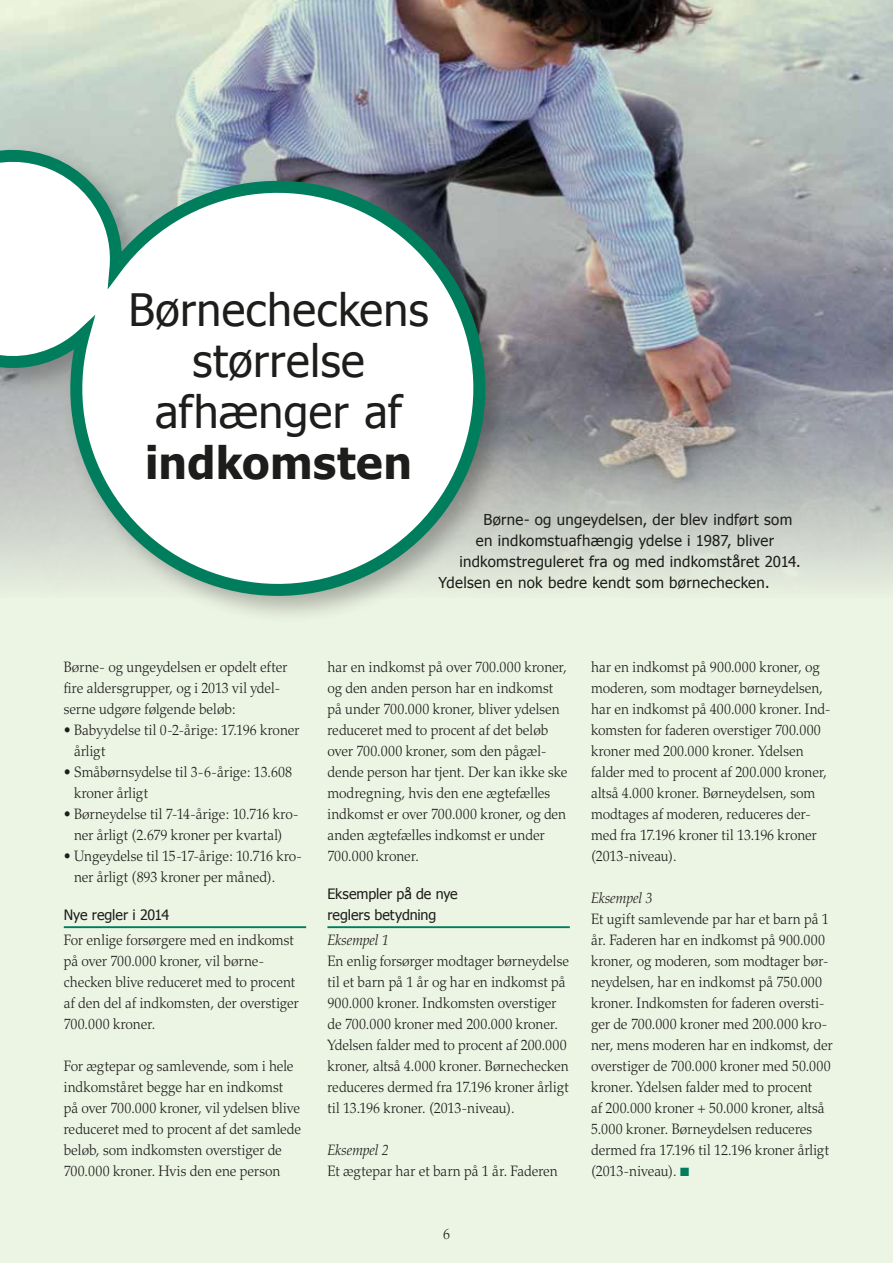
<style>
.page{position:relative;width:893px;height:1263px;background:#ecf4e3}
.page>*{position:absolute;margin:0;border:0;box-sizing:border-box;transform-origin:0 0}
.t1{font:44.55px/51px "Tahoma";letter-spacing:.01em;color:#1d1d1b;text-align:center}
.t2{font:700 44.55px "Tahoma";color:#1d1d1b}
.t3{font:300 15px/21px "Palatino";color:#1d1d1b;scale:.93 1}
.t4{font:15px "Tahoma";letter-spacing:.02em;color:#1d1d1b}
.t5{font:italic 300 15px "Palatino";color:#1d1d1b;scale:.93 1}
.t6{font:14.25px/21px "Tahoma";letter-spacing:-.005em;color:#1d1d1b}
.s1{color:#007d5c}
</style>
<div class="page">
<img style="left:0;top:0;width:893px;height:584px">
<hr style="left:327px;top:926px;width:243px;height:2px;background:#007d5c">
<hr style="left:64px;top:926px;width:242px;height:2px;background:#007d5c">
<div style="left:0;top:142px;width:514px;height:483px;background:#1d1d1b;opacity:.3"></div>
<svg style="left:0;top:141px;width:508px;height:477px;background:#cfdad7"></svg>
<h1 class="t1" style="left:128px;top:282px;width:302px">Børnecheckens størrelse afhænger af</h1>
<h1 class="t2" style="left:145px;top:431px;width:268px">indkomsten</h1>
<p class="t4" style="left:483px;top:509px;width:310px">Børne- og ungeydelsen, der blev indført som</p>
<p class="t4" style="left:476px;top:530px;width:300px">en indkomstuafhængig ydelse i 1987, bliver</p>
<p class="t4" style="left:459px;top:551px;width:343px">indkomstreguleret fra og med indkomståret 2014.</p>
<p class="t4" style="left:438px;top:572px;width:333px">Ydelsen en nok bedre kendt som børnechecken.</p>
<p class="t3" style="left:64px;top:657px;width:242px">Børne- og ungeydelsen er opdelt efter fire aldersgrupper, og i 2013 vil ydel&shy;serne udgøre følgende beløb:</p>
<p class="t3" style="left:74px;top:720px;width:244px;text-indent:-10px">• Babyydelse til 0-2-årige: 17.196 kroner årligt</p>
<p class="t3" style="left:74px;top:762px;width:236px;text-indent:-10px">• Småbørnsydelse til 3-6-årige: 13.608 kroner årligt</p>
<p class="t3" style="left:64px;top:804px;width:254px;text-align:center">• Børneydelse til 7-14-årige: 10.716 kro&shy;ner årligt (2.679 kroner per kvartal)</p>
<p class="t3" style="left:74px;top:846px;width:247px;text-indent:-10px">• Ungeydelse til 15-17-årige: 10.716 kro&shy;ner årligt (893 kroner per måned).</p>
<p class="t6" style="left:64px;top:903px;width:107px">Nye regler i 2014</p>
<p class="t3" style="left:64px;top:930px;width:254px">For enlige forsørgere med en indkomst på over 700.000 kroner, vil børne&shy;checken blive reduceret med to procent af den del af indkomsten, der overstiger 700.000 kroner.</p>
<p class="t3" style="left:64px;top:1056px;width:257px">For ægtepar og samlevende, som i hele indkomståret begge har en indkomst på over 700.000 kroner, vil ydelsen blive reduceret med to procent af det samlede beløb, som indkomsten overstiger de 700.000 kroner. Hvis den ene person</p>
<p class="t3" style="left:327px;top:657px;width:260px">har en indkomst på over 700.000 kroner, og den anden person har en indkomst på under 700.000 kroner, bliver ydelsen reduceret med to procent af det beløb over 700.000 kroner, som den pågæl&shy;dende person har tjent. Der kan ikke ske modregning, hvis den ene ægtefælles indkomst er over 700.000 kroner, og den anden ægtefælles indkomst er under 700.000 kroner.</p>
<p class="t6" style="left:327px;top:882px;width:132px">Eksempler på de nye reglers betydning</p>
<p class="t5" style="left:327px;top:931px;width:68px">Eksempel 1</p>
<p class="t3" style="left:327px;top:951px;width:261px">En enlig forsørger modtager børneydelse til et barn på 1 år og har en indkomst på 900.000 kroner. Indkomsten overstiger de 700.000 kroner med 200.000 kroner.<br>Ydelsen falder med to procent af 200.000 kroner, altså 4.000 kroner. Børnechecken reduceres dermed fra 17.196 kroner årligt til 13.196 kroner. (2013-niveau).</p>
<p class="t5" style="left:327px;top:1141px;width:68px">Eksempel 2</p>
<p class="t3" style="left:327px;top:1161px;width:249px">Et ægtepar har et barn på 1 år. Faderen</p>
<p class="t3" style="left:443px;top:1224px;width:9px">6</p>
<p class="t3" style="left:591px;top:657px;width:259px">har en indkomst på 900.000 kroner, og moderen, som modtager børneydelsen, har en indkomst på 400.000 kroner. Ind&shy;komsten for faderen overstiger 700.000 kroner med 200.000 kroner. Ydelsen falder med to procent af 200.000 kroner, altså 4.000 kroner. Børneydelsen, som modtages af moderen, reduceres der&shy;med fra 17.196 kroner til 13.196 kroner (2013-niveau).</p>
<p class="t5" style="left:591px;top:889px;width:68px">Eksempel 3</p>
<p class="t3" style="left:591px;top:909px;width:261px">Et ugift samlevende par har et barn på 1 år. Faderen har en indkomst på 900.000 kroner, og moderen, som modtager bør&shy;neydelsen, har en indkomst på 750.000 kroner. Indkomsten for faderen oversti&shy;ger de 700.000 kroner med 200.000 kro&shy;ner, mens moderen har en indkomst, der overstiger de 700.000 kroner med 50.000 kroner. Ydelsen falder med to procent<br>af 200.000 kroner + 50.000 kroner, altså 5.000 kroner. Børneydelsen reduceres dermed fra 17.196 til 12.196 kroner årligt (2013-niveau). <span class="s1">■</span></p>
</div>
